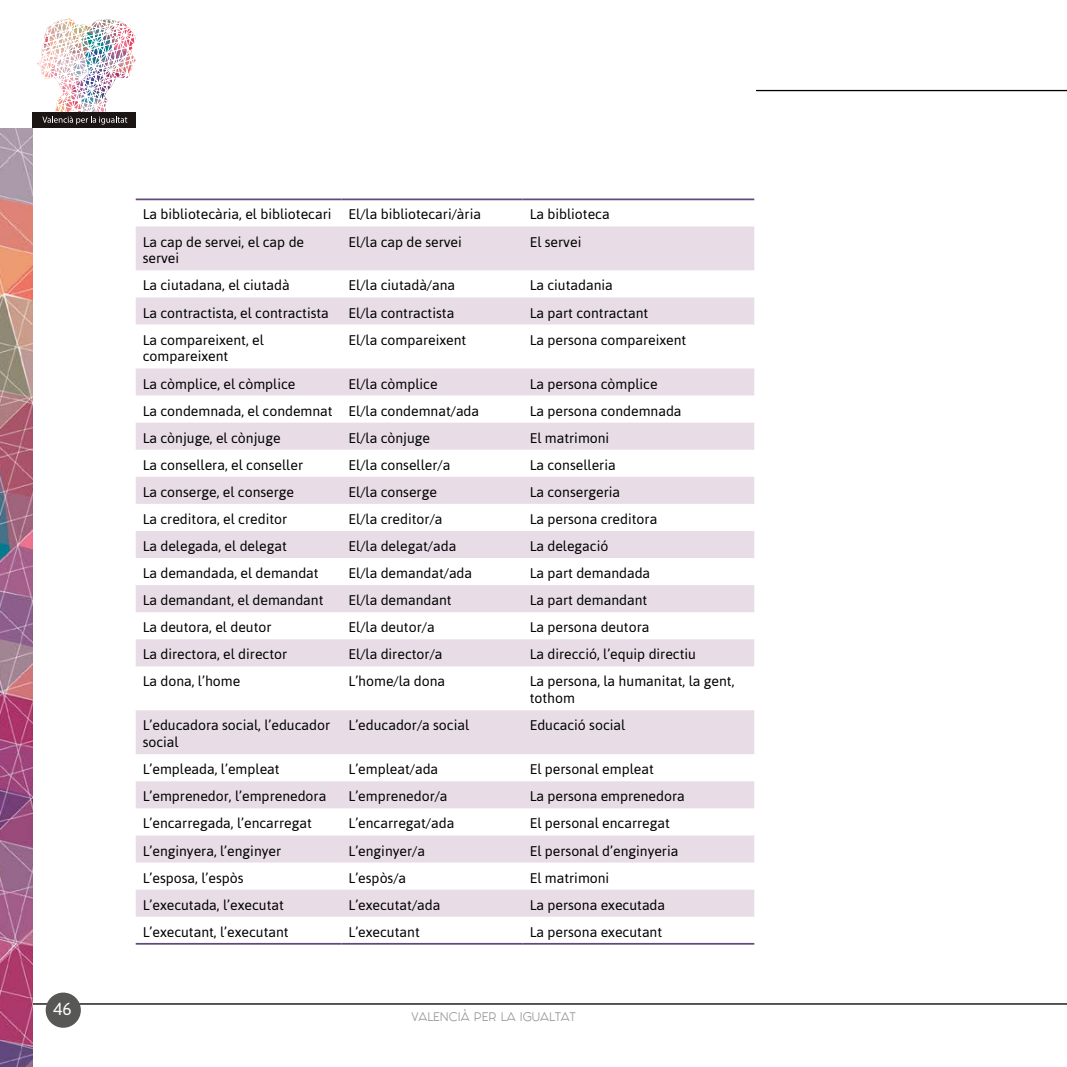
<style>
.page{position:relative;width:1067px;height:1067px;background:#fff}
.page>*{position:absolute;margin:0;border:0;box-sizing:border-box;transform-origin:0 0}
.t1{font:17.5px "Asap";color:#fff}
.t2{font:14px/16.8px "Asap";color:#000}
.t3{font:10.5px "Fashion Fetish";color:#979696}
</style>
<div class="page">
<div style="left:32px;top:112px;width:103px;height:16px;background:#1a1413"></div>
<img style="left:37px;top:18px;width:99px;height:107px">
<hr style="left:28px;top:1003px;width:1039px;height:1px;background:#000">
<div style="left:46px;top:992px;width:35px;height:35px;background:#575756;border-radius:50%"></div>
<hr style="left:756px;top:90px;width:311px;height:1px;background:#000">
<img style="left:0;top:128px;width:32px;height:939px">
<svg style="left:136px;top:200px;width:618px;height:743px"></svg>
<svg style="left:136px;top:226px;width:618px;height:690px;fill:#e8dde6"></svg>
<hr style="left:136px;top:198px;width:205px;height:2px;background:#61487d">
<hr style="left:341px;top:198px;width:181px;height:2px;background:#61487d">
<hr style="left:522px;top:198px;width:232px;height:2px;background:#61487d">
<hr style="left:136px;top:943px;width:205px;height:1px;background:#61487d">
<hr style="left:341px;top:943px;width:181px;height:1px;background:#61487d">
<hr style="left:522px;top:943px;width:232px;height:1px;background:#61487d">
<p class="t1" style="left:53px;top:999px;width:20px">46</p>
<p class="t2" style="left:143px;top:206px;width:340px">La bibliotecària, el bibliotecari El/la bibliotecari/ària</p>
<p class="t2" style="left:529px;top:206px;width:81px">La biblioteca</p>
<p class="t2" style="left:143px;top:233px;width:163px">La cap de servei, el cap de servei</p>
<p class="t2" style="left:348px;top:233px;width:115px">El/la cap de servei</p>
<p class="t2" style="left:529px;top:233px;width:53px">El servei</p>
<p class="t2" style="left:143px;top:277px;width:148px">La ciutadana, el ciutadà</p>
<p class="t2" style="left:348px;top:277px;width:108px">El/la ciutadà/ana</p>
<p class="t2" style="left:529px;top:277px;width:85px">La ciutadania</p>
<p class="t2" style="left:143px;top:304px;width:188px">La contractista, el contractista</p>
<p class="t2" style="left:348px;top:304px;width:107px">El/la contractista</p>
<p class="t2" style="left:529px;top:304px;width:120px">La part contractant</p>
<p class="t2" style="left:143px;top:331px;width:123px">La compareixent, el compareixent</p>
<p class="t2" style="left:348px;top:331px;width:119px">El/la compareixent</p>
<p class="t2" style="left:529px;top:331px;width:158px">La persona compareixent</p>
<p class="t2" style="left:143px;top:375px;width:154px">La còmplice, el còmplice</p>
<p class="t2" style="left:348px;top:375px;width:90px">El/la còmplice</p>
<p class="t2" style="left:529px;top:375px;width:129px">La persona còmplice</p>
<p class="t2" style="left:143px;top:402px;width:338px">La condemnada, el condemnat El/la condemnat/ada</p>
<p class="t2" style="left:529px;top:402px;width:153px">La persona condemnada</p>
<p class="t2" style="left:143px;top:429px;width:139px">La cònjuge, el cònjuge</p>
<p class="t2" style="left:348px;top:429px;width:83px">El/la cònjuge</p>
<p class="t2" style="left:529px;top:429px;width:81px">El matrimoni</p>
<p class="t2" style="left:143px;top:456px;width:162px">La consellera, el conseller</p>
<p class="t2" style="left:348px;top:456px;width:103px">El/la conseller/a</p>
<p class="t2" style="left:529px;top:456px;width:87px">La conselleria</p>
<p class="t2" style="left:143px;top:483px;width:153px">La conserge, el conserge</p>
<p class="t2" style="left:348px;top:483px;width:90px">El/la conserge</p>
<p class="t2" style="left:529px;top:483px;width:92px">La consergeria</p>
<p class="t2" style="left:143px;top:510px;width:146px">La creditora, el creditor</p>
<p class="t2" style="left:348px;top:510px;width:95px">El/la creditor/a</p>
<p class="t2" style="left:529px;top:510px;width:129px">La persona creditora</p>
<p class="t2" style="left:143px;top:537px;width:146px">La delegada, el delegat</p>
<p class="t2" style="left:348px;top:537px;width:109px">El/la delegat/ada</p>
<p class="t2" style="left:529px;top:537px;width:80px">La delegació</p>
<p class="t2" style="left:143px;top:564px;width:177px">La demandada, el demandat</p>
<p class="t2" style="left:348px;top:564px;width:125px">El/la demandat/ada</p>
<p class="t2" style="left:529px;top:564px;width:122px">La part demandada</p>
<p class="t2" style="left:143px;top:592px;width:182px">La demandant, el demandant</p>
<p class="t2" style="left:348px;top:592px;width:105px">El/la demandant</p>
<p class="t2" style="left:529px;top:592px;width:119px">La part demandant</p>
<p class="t2" style="left:143px;top:619px;width:130px">La deutora, el deutor</p>
<p class="t2" style="left:348px;top:619px;width:88px">El/la deutor/a</p>
<p class="t2" style="left:529px;top:619px;width:121px">La persona deutora</p>
<p class="t2" style="left:143px;top:646px;width:146px">La directora, el director</p>
<p class="t2" style="left:348px;top:646px;width:95px">El/la director/a</p>
<p class="t2" style="left:529px;top:646px;width:168px">La direcció, l’equip directiu</p>
<p class="t2" style="left:143px;top:673px;width:99px">La dona, l’home</p>
<p class="t2" style="left:348px;top:673px;width:98px">L’home/la dona</p>
<p class="t2" style="left:529px;top:673px;width:206px">La persona, la humanitat, la gent, tothom</p>
<p class="t2" style="left:143px;top:717px;width:189px">L’educadora social, l’educador social</p>
<p class="t2" style="left:348px;top:717px;width:122px">L’educador/a social</p>
<p class="t2" style="left:529px;top:717px;width:97px">Educació social</p>
<p class="t2" style="left:143px;top:761px;width:138px">L’empleada, l’empleat</p>
<p class="t2" style="left:348px;top:761px;width:91px">L’empleat/ada</p>
<p class="t2" style="left:529px;top:761px;width:126px">El personal empleat</p>
<p class="t2" style="left:143px;top:788px;width:185px">L’emprenedor, l’emprenedora</p>
<p class="t2" style="left:348px;top:788px;width:101px">L’emprenedor/a</p>
<p class="t2" style="left:529px;top:788px;width:157px">La persona emprenedora</p>
<p class="t2" style="left:143px;top:815px;width:170px">L’encarregada, l’encarregat</p>
<p class="t2" style="left:348px;top:815px;width:107px">L’encarregat/ada</p>
<p class="t2" style="left:529px;top:815px;width:142px">El personal encarregat</p>
<p class="t2" style="left:143px;top:842px;width:140px">L’enginyera, l’enginyer</p>
<p class="t2" style="left:348px;top:842px;width:78px">L’enginyer/a</p>
<p class="t2" style="left:529px;top:842px;width:150px">El personal d’enginyeria</p>
<p class="t2" style="left:143px;top:869px;width:102px">L’esposa, l’espòs</p>
<p class="t2" style="left:348px;top:869px;width:59px">L’espòs/a</p>
<p class="t2" style="left:529px;top:869px;width:81px">El matrimoni</p>
<p class="t2" style="left:143px;top:896px;width:143px">L’executada, l’executat</p>
<p class="t2" style="left:348px;top:896px;width:93px">L’executat/ada</p>
<p class="t2" style="left:529px;top:896px;width:137px">La persona executada</p>
<p class="t2" style="left:143px;top:923px;width:147px">L’executant, l’executant</p>
<p class="t2" style="left:348px;top:923px;width:73px">L’executant</p>
<p class="t2" style="left:529px;top:923px;width:134px">La persona executant</p>
<p class="t3" style="left:411px;top:1008px;width:166px">VALENCIÀ PER LA IGUALTAT</p>
</div>
